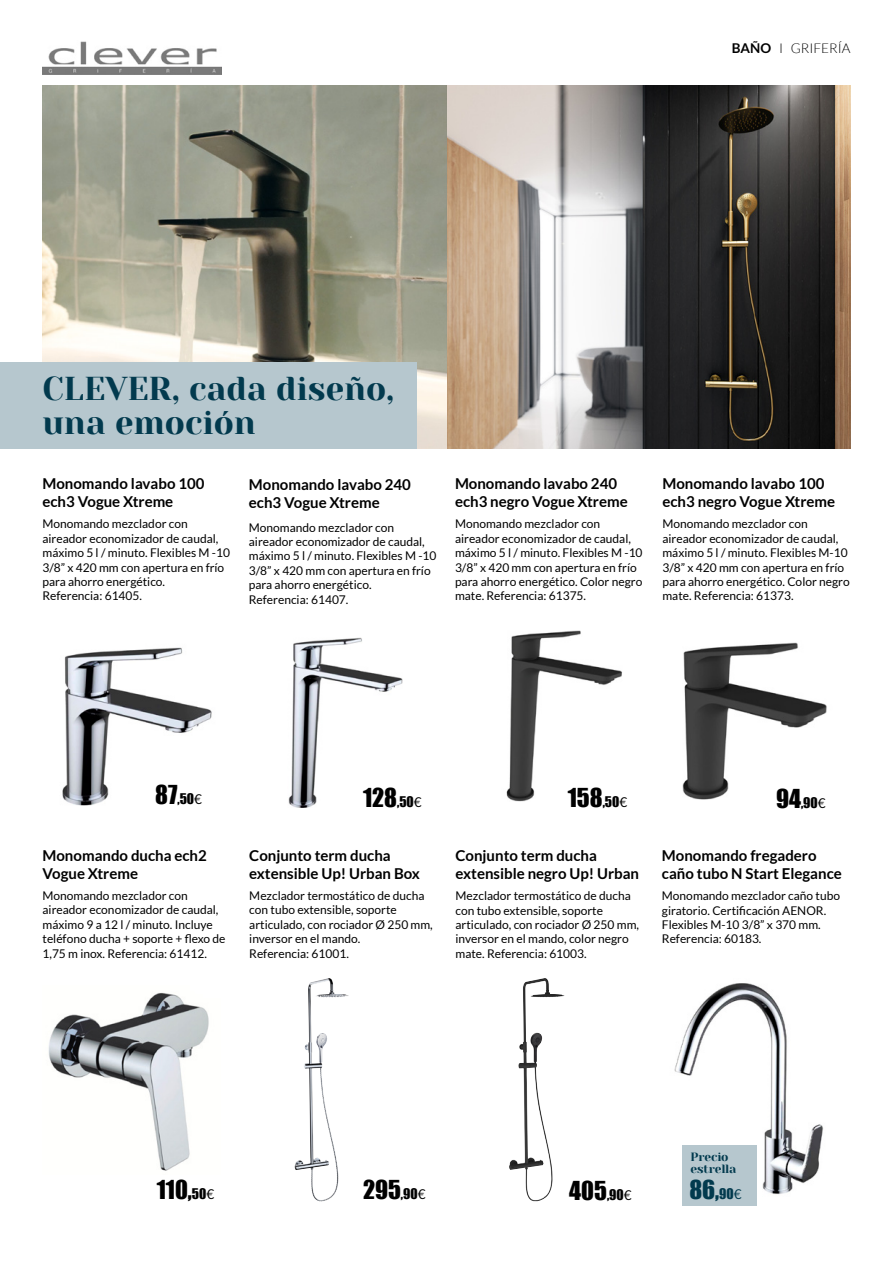
<style>
.page{position:relative;width:893px;height:1263px;background:#fff}
.page>*{position:absolute;margin:0;border:0;box-sizing:border-box;transform-origin:0 0}
.t1{font:33px/34.5px "Yeseva One";color:#023a4e}
.t2{font:24px "Impact";color:#000}
.t3{font:24px "Impact";color:#023a4e}
.t4{font:700 15px/18px "Lato";color:#000}
.t5{font:300 13.5px "Lato";color:#000}
.t6{font:13.5px "Impact";color:#000}
.t7{font:12px/14.4px "Lato";color:#000}
.t8{font:12px/12px "Yeseva One";letter-spacing:-.01em;color:#023a4e}
.s1{font-weight:700}
.s2{font-size:24px}
.s3{font-family:"Lato"}
.s4{font-size:13.5px}
.s5{font-family:"Lato";font-size:13.5px}
</style>
<div class="page">
<img style="left:62px;top:647px;width:150px;height:159px">
<img style="left:43px;top:85px;width:807px;height:364px">
<img style="left:48px;top:992px;width:161px;height:179px">
<img style="left:506px;top:630px;width:116px;height:171px">
<img style="left:682px;top:642px;width:145px;height:157px">
<img style="left:288px;top:637px;width:115px;height:171px">
<img style="left:509px;top:978px;width:56px;height:224px">
<img style="left:294px;top:978px;width:34px;height:222px">
<img style="left:674px;top:983px;width:150px;height:218px">
<div style="left:0;top:362px;width:417px;height:87px;background:#b6c7ce"></div>
<img style="left:43px;top:41px;width:178px;height:34px">
<div style="left:682px;top:1145px;width:74px;height:60px;background:#b6c7ce"></div>
<p class="t5" style="left:732px;top:41px;width:120px"><span class="s1">BAÑO</span> I GRIFERÍA</p>
<h1 class="t1" style="left:43px;top:370px;width:353px">CLEVER, cada diseño, una emoción</h1>
<p class="t4" style="left:42px;top:474px;width:164px">Monomando lavabo 100 ech3 Vogue Xtreme</p>
<p class="t4" style="left:455px;top:474px;width:174px">Monomando lavabo 240 ech3 negro Vogue Xtreme</p>
<p class="t4" style="left:249px;top:475px;width:164px">Monomando lavabo 240 ech3 Vogue Xtreme</p>
<p class="t7" style="left:42px;top:517px;width:189px">Monomando mezclador con aireador economizador de caudal, máximo 5 l / minuto. Flexibles M -10<br>3/8” x 420 mm con apertura en frío para ahorro energético.<br>Referencia: 61405.</p>
<p class="t7" style="left:455px;top:517px;width:189px">Monomando mezclador con aireador economizador de caudal, máximo 5 l / minuto. Flexibles M -10<br>3/8” x 420 mm con apertura en frío para ahorro energético. Color negro mate. Referencia: 61375.</p>
<p class="t7" style="left:249px;top:520px;width:189px">Monomando mezclador con aireador economizador de caudal, máximo 5 l / minuto. Flexibles M -10<br>3/8” x 420 mm con apertura en frío para ahorro energético.<br>Referencia: 61407.</p>
<p class="t4" style="left:662px;top:474px;width:174px">Monomando lavabo 100 ech3 negro Vogue Xtreme</p>
<p class="t7" style="left:662px;top:517px;width:189px">Monomando mezclador con aireador economizador de caudal, máximo 5 l / minuto. Flexibles M-10<br>3/8” x 420 mm con apertura en frío para ahorro energético. Color negro mate. Referencia: 61373.</p>
<p class="t6" style="left:155px;top:788px;width:48px"><span class="s2">87</span>,50<span class="s3">€</span></p>
<h2 class="t2" style="left:568px;top:779px;width:61px">158<span class="s4">,50</span><span class="s5">€</span></h2>
<h2 class="t2" style="left:363px;top:779px;width:60px">128<span class="s4">,50</span><span class="s5">€</span></h2>
<p class="t6" style="left:776px;top:792px;width:51px"><span class="s2">94</span>,90<span class="s3">€</span></p>
<p class="t4" style="left:43px;top:846px;width:166px">Monomando ducha ech2<br>Vogue Xtreme</p>
<p class="t4" style="left:662px;top:846px;width:181px">Monomando fregadero caño tubo N Start Elegance</p>
<p class="t4" style="left:249px;top:846px;width:172px">Conjunto term ducha extensible Up! Urban Box</p>
<p class="t4" style="left:455px;top:846px;width:185px">Conjunto term ducha extensible negro Up! Urban</p>
<p class="t7" style="left:43px;top:888px;width:184px">Monomando mezclador con aireador economizador de caudal, máximo 9 a 12 l / minuto. Incluye teléfono ducha + soporte + flexo de<br>1,75 m inox. Referencia: 61412.</p>
<p class="t7" style="left:662px;top:888px;width:180px">Monomando mezclador caño tubo giratorio. Certificación AENOR.<br>Flexibles M-10 3/8” x 370 mm.<br>Referencia: 60183.</p>
<p class="t7" style="left:249px;top:888px;width:185px">Mezclador termostático de ducha con tubo extensible, soporte articulado, con rociador Ø 250 mm, inversor en el mando.<br>Referencia: 61001.</p>
<p class="t7" style="left:455px;top:888px;width:185px">Mezclador termostático de ducha con tubo extensible, soporte articulado, con rociador Ø 250 mm, inversor en el mando, color negro mate. Referencia: 61003.</p>
<p class="t8" style="left:691px;top:1151px;width:47px">Precio estrella</p>
<h2 class="t2" style="left:157px;top:1171px;width:59px">110,<span class="s4">50</span><span class="s5">€</span></h2>
<h2 class="t3" style="left:689px;top:1171px;width:54px">86,<span class="s4">90</span><span class="s5">€</span></h2>
<h2 class="t2" style="left:363px;top:1171px;width:64px">295<span class="s4">,90</span><span class="s5">€</span></h2>
<h2 class="t2" style="left:569px;top:1172px;width:64px">405<span class="s4">,90</span><span class="s5">€</span></h2>
</div>
